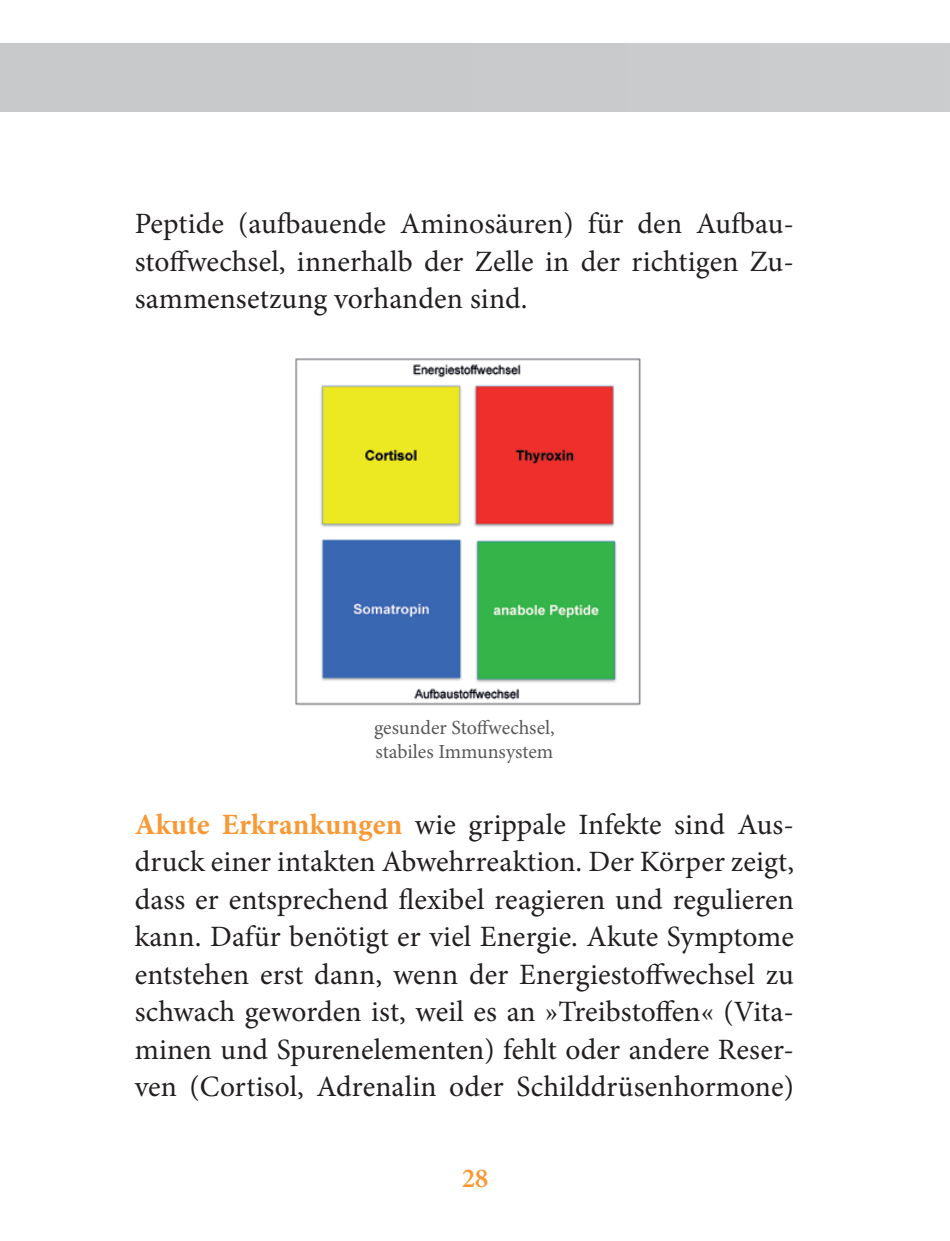
<style>
.page{position:relative;width:950px;height:1241px;background:#fff}
.page>*{position:absolute;margin:0;border:0;box-sizing:border-box;transform-origin:0 0}
.t1{font:29.5px/37.5px "Minion Pro";letter-spacing:.005em;color:#231f20;text-align:justify}
.t2{font:600 27.5px "Minion Pro";color:#f89935}
.t3{font:20px/24px "Minion Pro";letter-spacing:-.005em;color:#57585a}
.s1{font-weight:700;color:#f89935}
</style>
<div class="page">
<img style="left:295px;top:358px;width:346px;height:348px">
<div style="left:0;top:43px;width:950px;height:69px;background:#c9cacc"></div>
<p class="t1" style="left:135px;top:205px;width:661px">Peptide (aufbauende Aminosäuren) für den Aufbau&shy;stoffwechsel, innerhalb der Zelle in der richtigen Zu&shy;sammensetzung vorhanden sind.</p>
<p class="t3" style="left:374px;top:716px;width:182px">gesunder Stoffwechsel, stabiles Immunsystem</p>
<p class="t1" style="left:135px;top:805px;width:661px"><span class="s1">Akute Erkrankungen</span> wie grippale Infekte sind Aus&shy;druck einer intakten Abwehrreaktion. Der Körper zeigt, dass er entsprechend flexibel reagieren und regulieren kann. Dafür benötigt er viel Energie. Akute Symptome entstehen erst dann, wenn der Energiestoffwechsel zu schwach geworden ist, weil es an »Treibstoffen« (Vita&shy;minen und Spurenelementen) fehlt oder andere Reser&shy;ven (Cortisol, Adrenalin oder Schilddrüsenhormone)</p>
<p class="t2" style="left:462px;top:1158px;width:28px">28</p>
</div>
